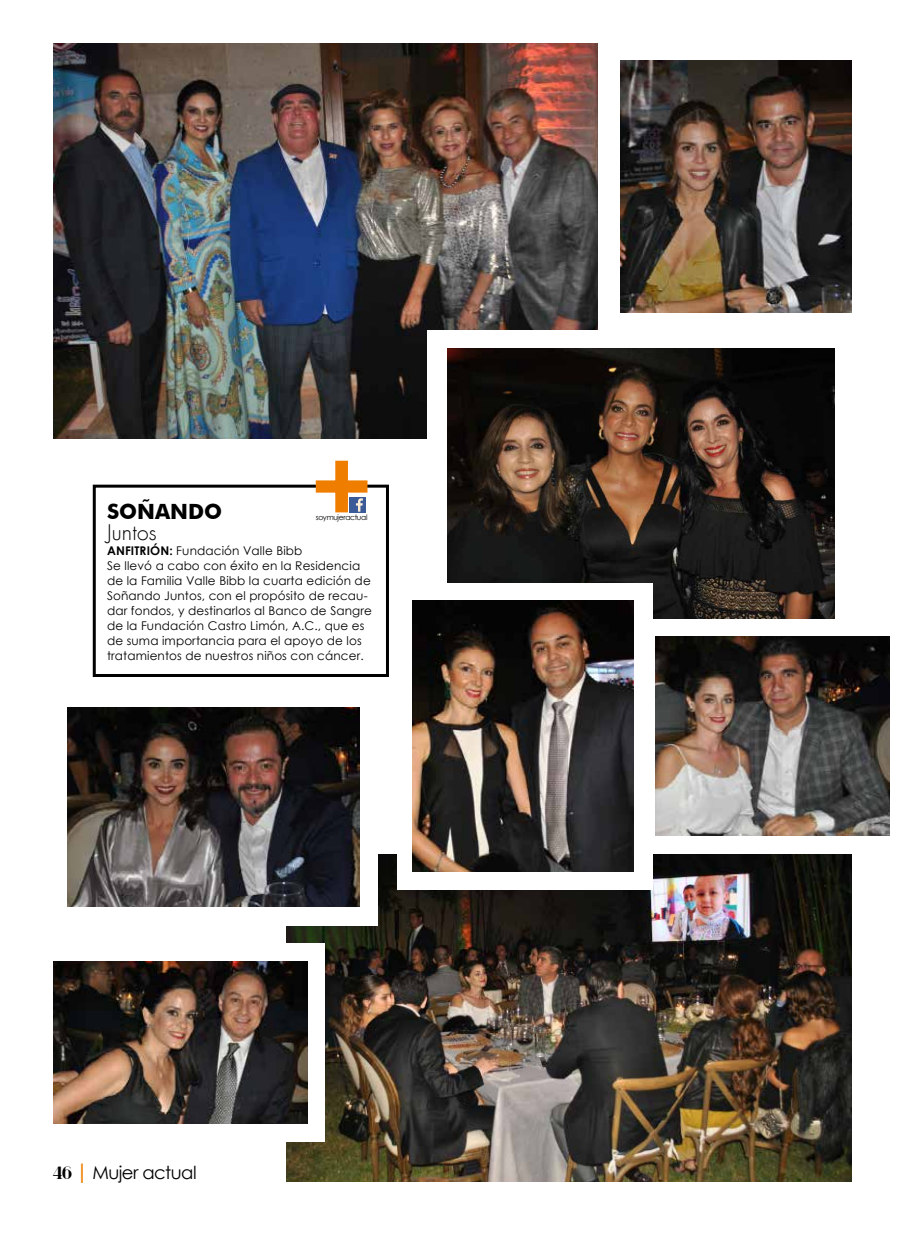
<style>
.page{position:relative;width:915px;height:1234px;background:#fff}
.page>*{position:absolute;margin:0;border:0;box-sizing:border-box;transform-origin:0 0}
.t1{font:700 21px "Futura BT";color:#000}
.t2{font:300 21px "Futura";letter-spacing:.01em;color:#000}
.t3{font:18px "Century Gothic";letter-spacing:-.03em;color:#000}
.t4{font:12px/15px "Century Gothic";letter-spacing:.01em;color:#000}
.t5{font:7.5px "Century Gothic";letter-spacing:-.04em;color:#000}
.s1{font-weight:700}
.s2{font-family:"spinwerad";font-weight:700}
.s3{font-weight:700;font-size:21px;color:#ef7d00}
</style>
<div class="page">
<div style="left:93px;top:484px;width:296px;height:192px;border:3px solid #000"></div>
<svg style="left:314px;top:460px;width:55px;height:53px"></svg>
<img style="left:620px;top:61px;width:230px;height:252px">
<img style="left:286px;top:854px;width:564px;height:327px">
<img style="left:53px;top:43px;width:544px;height:396px">
<div style="left:427px;top:331px;width:423px;height:288px;background:#fff"></div>
<img style="left:447px;top:349px;width:386px;height:270px">
<div style="left:396px;top:583px;width:256px;height:306px;background:#fff"></div>
<img style="left:655px;top:637px;width:234px;height:198px">
<div style="left:53px;top:943px;width:272px;height:198px;background:#fff"></div>
<div style="left:41px;top:709px;width:336px;height:216px;background:#fff"></div>
<img style="left:412px;top:600px;width:220px;height:271px">
<img style="left:53px;top:961px;width:254px;height:162px">
<img style="left:67px;top:707px;width:292px;height:198px">
<h1 class="t1" style="left:107px;top:498px;width:117px">SOÑANDO</h1>
<h1 class="t2" style="left:107px;top:519px;width:51px">Juntos</h1>
<p class="t4" style="left:107px;top:542px;width:266px"><span class="s1">ANFITRIÓN:</span> Fundación Valle Bibb<br>Se llevó a cabo con éxito en la Residencia de la Familia Valle Bibb la cuarta edición de Soñando Juntos, con el propósito de recau&shy;dar fondos, y destinarlos al Banco de Sangre de la Fundación Castro Limón, A.C., que es de suma importancia para el apoyo de los tratamientos de nuestros niños con cáncer.</p>
<p class="t5" style="left:315px;top:511px;width:53px">soymujeractual</p>
<h2 class="t3" style="left:53px;top:1159px;width:145px"><span class="s2">46</span> <span class="s3">|</span> Mujer actual</h2>
</div>
